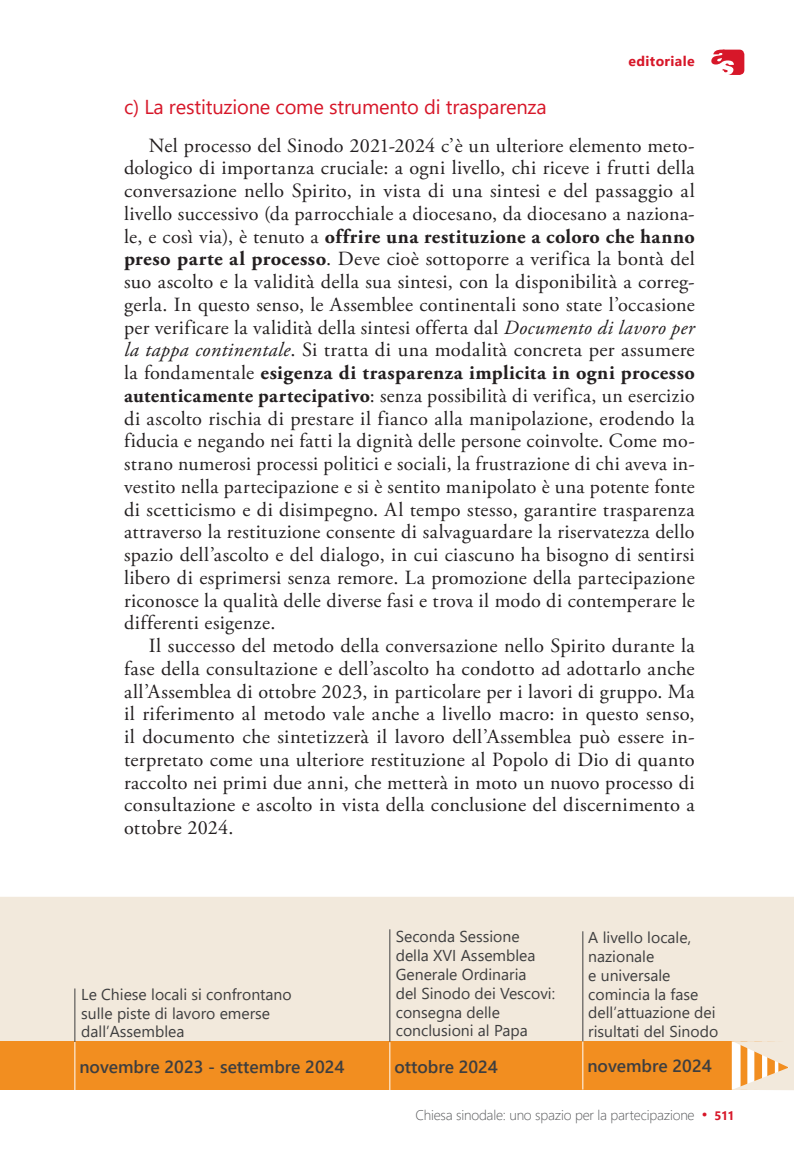
<style>
.page{position:relative;width:794px;height:1166px;background:#fff}
.page>*{position:absolute;margin:0;border:0;box-sizing:border-box;transform-origin:0 0}
._01_TESTO_ARTICOLO{font:20.12px/22.8px "Adobe Garamond Pro";letter-spacing:.01em;color:#231f20;text-align:justify}
._03_Titoletto_sottop{font:20.12px "Segoe UI";letter-spacing:-.01em;color:#d71729}
.t1{font:600 17.5px "Segoe UI";color:#3e3e3f}
.t2{font:15.75px/18.9px "Segoe UI";color:#3e3e3f}
.t3{font:300 14px "Segoe UI";letter-spacing:-.015em;color:#57585a}
.t4{font:700 14px "Segoe UI";letter-spacing:.025em;color:#d71729}
.t5{font:14px "Adobe Garamond Pro";color:#d71729}
.t6{font:700 12.25px "Segoe UI";color:#d71729}
.s1{font-weight:700}
.s2{font-style:italic}
</style>
<div class="page">
<svg style="left:711px;top:50px;width:33px;height:25px"></svg>
<div style="left:0;top:897px;width:794px;height:144px;background:#f2e9dc"></div>
<div style="left:0;top:1041px;width:794px;height:49px;background:#f28e20"></div>
<hr style="left:74px;top:1041px;width:1px;height:49px;background:#fff">
<hr style="left:74px;top:988px;width:1px;height:54px;background:#3e3e3f">
<hr style="left:389px;top:1042px;width:1px;height:48px;background:#fff">
<hr style="left:389px;top:929px;width:1px;height:112px;background:#3e3e3f">
<hr style="left:582px;top:1041px;width:1px;height:48px;background:#fff">
<hr style="left:582px;top:931px;width:1px;height:110px;background:#3e3e3f">
<svg style="left:732px;top:1041px;width:62px;height:49px"></svg>
<p class="t4" style="left:628px;top:48px;width:68px">editoriale</p>
<p class="_03_Titoletto_sottop" style="left:124px;top:88px;width:424px">c) La restituzione come strumento di trasparenza</p>
<p class="_01_TESTO_ARTICOLO" style="left:124px;top:134px;width:572px;text-indent:25px">Nel processo del Sinodo 2021-2024 c’è un ulteriore elemento meto&shy;dologico di importanza cruciale: a ogni livello, chi riceve i frutti della conversazione nello Spirito, in vista di una sintesi e del passaggio al livello successivo (da parrocchiale a diocesano, da diocesano a naziona&shy;le, e così via), è tenuto a <span class="s1">offrire una restituzione a coloro che hanno preso parte al processo</span>. Deve cioè sottoporre a verifica la bontà del suo ascolto e la validità della sua sintesi, con la disponibilità a correg&shy;gerla. In questo senso, le Assemblee continentali sono state l’occasione per verificare la validità della sintesi offerta dal <span class="s2">Documento di lavoro per la tappa continentale</span>. Si tratta di una modalità concreta per assumere la fondamentale <span class="s1">esigenza di trasparenza implicita in ogni processo autenticamente partecipativo</span>: senza possibilità di verifica, un esercizio di ascolto rischia di prestare il fianco alla manipolazione, erodendo la fiducia e negando nei fatti la dignità delle persone coinvolte. Come mo&shy;strano numerosi processi politici e sociali, la frustrazione di chi aveva in&shy;vestito nella partecipazione e si è sentito manipolato è una potente fonte di scetticismo e di disimpegno. Al tempo stesso, garantire trasparenza attraverso la restituzione consente di salvaguardare la riservatezza dello spazio dell’ascolto e del dialogo, in cui ciascuno ha bisogno di sentirsi libero di esprimersi senza remore. La promozione della partecipazione riconosce la qualità delle diverse fasi e trova il modo di contemperare le differenti esigenze.</p>
<p class="_01_TESTO_ARTICOLO" style="left:124px;top:635px;width:572px;text-indent:25px">Il successo del metodo della conversazione nello Spirito durante la fase della consultazione e dell’ascolto ha condotto ad adottarlo anche all’Assemblea di ottobre 2023, in particolare per i lavori di gruppo. Ma il riferimento al metodo vale anche a livello macro: in questo senso, il documento che sintetizzerà il lavoro dell’Assemblea può essere in&shy;terpretato come una ulteriore restituzione al Popolo di Dio di quanto raccolto nei primi due anni, che metterà in moto un nuovo processo di consultazione e ascolto in vista della conclusione del discernimento a ottobre 2024.</p>
<p class="t2" style="left:81px;top:983px;width:212px">Le Chiese locali si confrontano sulle piste di lavoro emerse dall’Assemblea</p>
<p class="t1" style="left:79px;top:1050px;width:267px">novembre 2023 - settembre 2024</p>
<p class="t2" style="left:396px;top:925px;width:125px">Seconda Sessione</p>
<p class="t2" style="left:396px;top:944px;width:161px">della XVI Assemblea<br>Generale Ordinaria<br>del Sinodo dei Vescovi: consegna delle conclusioni al Papa</p>
<p class="t1" style="left:394px;top:1050px;width:105px">ottobre 2024</p>
<p class="t2" style="left:588px;top:926px;width:104px">A livello locale, nazionale</p>
<p class="t2" style="left:588px;top:964px;width:131px">e universale comincia la fase dell’attuazione dei risultati del Sinodo</p>
<p class="t1" style="left:587px;top:1049px;width:126px">novembre 2024</p>
<p class="t3" style="left:415px;top:1102px;width:281px">Chiesa sinodale: uno spazio per la partecipazione</p>
<p class="t6" style="left:714px;top:1104px;width:21px">511</p>
<p class="t5" style="left:701px;top:1106px;width:8px">•</p>
</div>
